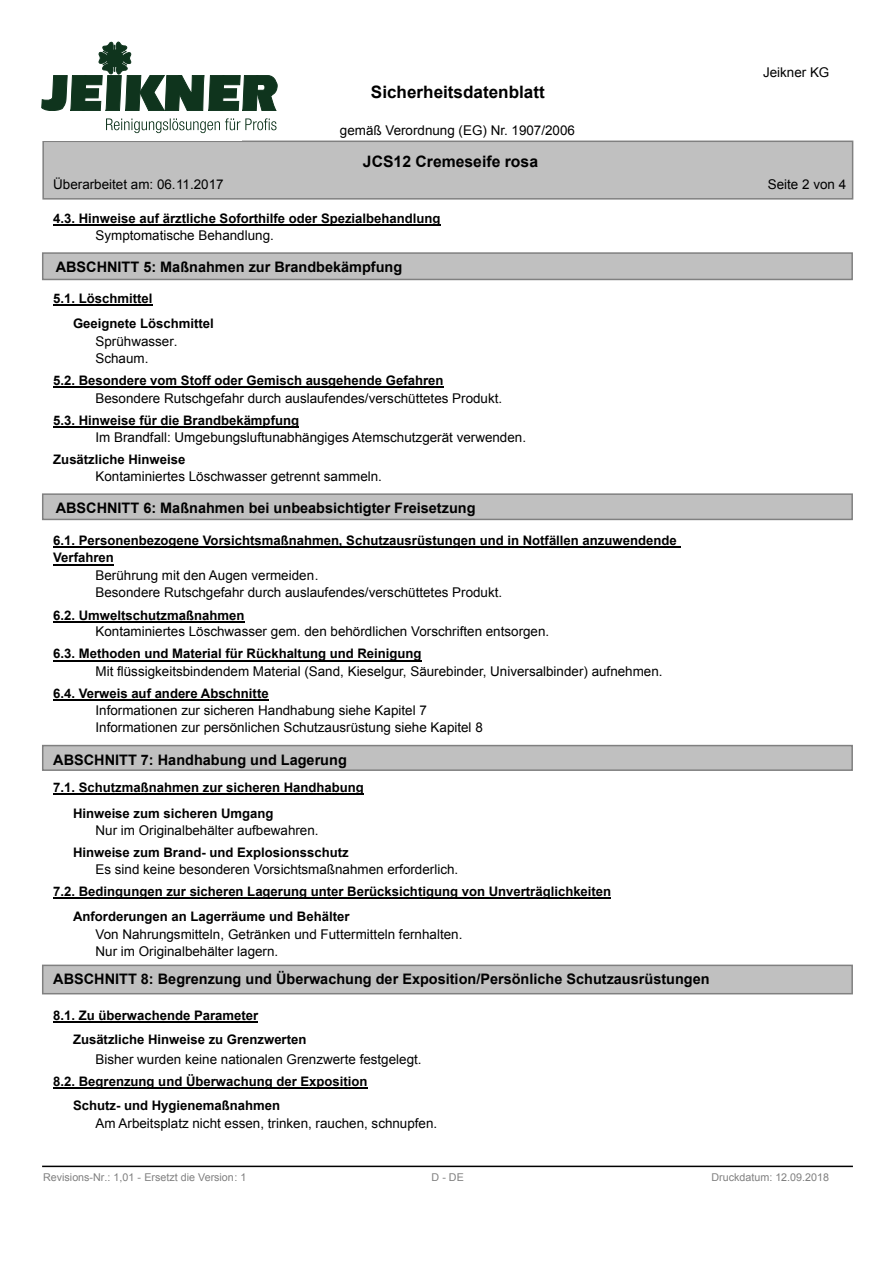
<style>
.page{position:relative;width:893px;height:1263px;background:#fff}
.page>*{position:absolute;margin:0;border:0;box-sizing:border-box;transform-origin:0 0}
.t1{font:700 17.1px "Arial";color:#000}
.t2{font:700 15.75px "Arial";color:#000}
.t3{font:700 14.4px "Arial";color:#000}
.t4{font:13.35px/17.2px "Arial";color:#000}
.t5{font:700 13.2px/17.5px "Arial";color:#000}
.t6{font:10.8px "Arial";color:#808080}
</style>
<div class="page">
<div style="left:43px;top:141px;width:810px;height:58px;background:#c0c0c0"></div>
<div style="left:42px;top:141px;width:811px;height:59px;border:2px solid #808080"></div>
<div style="left:43px;top:253px;width:809px;height:26px;background:#c0c0c0"></div>
<div style="left:42px;top:252px;width:811px;height:28px;border:2px solid #808080"></div>
<div style="left:43px;top:494px;width:809px;height:25px;background:#c0c0c0"></div>
<div style="left:42px;top:493px;width:811px;height:27px;border:2px solid #808080"></div>
<div style="left:43px;top:745px;width:809px;height:25px;background:#c0c0c0"></div>
<div style="left:42px;top:745px;width:811px;height:26px;border:2px solid #808080"></div>
<div style="left:43px;top:965px;width:809px;height:29px;background:#c0c0c0"></div>
<div style="left:42px;top:964px;width:811px;height:30px;border:2px solid #808080"></div>
<hr style="left:43px;top:1165px;width:809px;height:2px;background:#000">
<hr style="left:53px;top:224px;width:388px;height:2px;background:#000">
<hr style="left:53px;top:305px;width:100px;height:1px;background:#000">
<hr style="left:53px;top:386px;width:390px;height:2px;background:#000">
<hr style="left:53px;top:426px;width:246px;height:1px;background:#000">
<hr style="left:53px;top:546px;width:26px;height:2px;background:#000">
<hr style="left:79px;top:546px;width:260px;height:2px;background:#000">
<hr style="left:339px;top:546px;width:341px;height:2px;background:#000">
<hr style="left:53px;top:564px;width:61px;height:1px;background:#000">
<hr style="left:53px;top:621px;width:191px;height:1px;background:#000">
<hr style="left:53px;top:660px;width:369px;height:1px;background:#000">
<hr style="left:53px;top:699px;width:216px;height:1px;background:#000">
<hr style="left:53px;top:794px;width:311px;height:1px;background:#000">
<hr style="left:53px;top:898px;width:558px;height:1px;background:#000">
<hr style="left:53px;top:1021px;width:205px;height:1px;background:#000">
<hr style="left:53px;top:1087px;width:315px;height:2px;background:#000">
<svg style="left:41px;top:42px;width:236px;height:69px"></svg>
<svg style="left:106px;top:118px;width:171px;height:15px"></svg>
<p class="t1" style="left:371px;top:80px;width:175px">Sicherheitsdatenblatt</p>
<p class="t4" style="left:340px;top:122px;width:237px">gemäß Verordnung (EG) Nr. 1907/2006</p>
<p class="t2" style="left:363px;top:151px;width:177px">JCS12 Cremeseife rosa</p>
<p class="t4" style="left:763px;top:64px;width:68px">Jeikner KG</p>
<p class="t4" style="left:53px;top:176px;width:172px">Überarbeitet am: 06.11.2017</p>
<p class="t4" style="left:768px;top:176px;width:80px">Seite 2 von 4</p>
<p class="t5" style="left:53px;top:210px;width:389px">4.3. Hinweise auf ärztliche Soforthilfe oder Spezialbehandlung</p>
<p class="t4" style="left:96px;top:227px;width:180px">Symptomatische Behandlung.</p>
<p class="t3" style="left:56px;top:257px;width:348px">ABSCHNITT 5: Maßnahmen zur Brandbekämpfung</p>
<p class="t5" style="left:53px;top:290px;width:101px">5.1. Löschmittel</p>
<p class="t4" style="left:96px;top:332px;width:84px">Sprühwasser.<br>Schaum.</p>
<p class="t5" style="left:73px;top:315px;width:142px">Geeignete Löschmittel</p>
<p class="t5" style="left:53px;top:372px;width:392px">5.2. Besondere vom Stoff oder Gemisch ausgehende Gefahren</p>
<p class="t4" style="left:96px;top:389px;width:408px">Besondere Rutschgefahr durch auslaufendes/verschüttetes Produkt.</p>
<p class="t4" style="left:96px;top:429px;width:432px">Im Brandfall: Umgebungsluftunabhängiges Atemschutzgerät verwenden.</p>
<p class="t5" style="left:53px;top:411px;width:247px">5.3. Hinweise für die Brandbekämpfung</p>
<p class="t5" style="left:53px;top:451px;width:134px">Zusätzliche Hinweise</p>
<p class="t3" style="left:56px;top:498px;width:421px">ABSCHNITT 6: Maßnahmen bei unbeabsichtigter Freisetzung</p>
<p class="t5" style="left:53px;top:532px;width:625px">6.1. Personenbezogene Vorsichtsmaßnahmen, Schutzausrüstungen und in Notfällen anzuwendende<br>Verfahren</p>
<p class="t4" style="left:96px;top:566px;width:408px">Berührung mit den Augen vermeiden.<br>Besondere Rutschgefahr durch auslaufendes/verschüttetes Produkt.</p>
<p class="t4" style="left:96px;top:623px;width:455px">Kontaminiertes Löschwasser gem. den behördlichen Vorschriften entsorgen.</p>
<p class="t4" style="left:96px;top:468px;width:288px">Kontaminiertes Löschwasser getrennt sammeln.</p>
<p class="t5" style="left:53px;top:607px;width:193px">6.2. Umweltschutzmaßnahmen</p>
<p class="t5" style="left:53px;top:645px;width:370px">6.3. Methoden und Material für Rückhaltung und Reinigung</p>
<p class="t4" style="left:96px;top:662px;width:569px">Mit flüssigkeitsbindendem Material (Sand, Kieselgur, Säurebinder, Universalbinder) aufnehmen.</p>
<p class="t5" style="left:53px;top:685px;width:217px">6.4. Verweis auf andere Abschnitte</p>
<p class="t4" style="left:96px;top:702px;width:389px">Informationen zur sicheren Handhabung siehe Kapitel 7<br>Informationen zur persönlichen Schutzausrüstung siehe Kapitel 8</p>
<p class="t3" style="left:53px;top:750px;width:295px">ABSCHNITT 7: Handhabung und Lagerung</p>
<p class="t5" style="left:53px;top:779px;width:312px">7.1. Schutzmaßnahmen zur sicheren Handhabung</p>
<p class="t4" style="left:96px;top:821px;width:225px">Nur im Originalbehälter aufbewahren.</p>
<p class="t5" style="left:73px;top:805px;width:202px">Hinweise zum sicheren Umgang</p>
<p class="t5" style="left:73px;top:844px;width:277px">Hinweise zum Brand- und Explosionsschutz</p>
<p class="t5" style="left:53px;top:883px;width:559px">7.2. Bedingungen zur sicheren Lagerung unter Berücksichtigung von Unverträglichkeiten</p>
<p class="t4" style="left:96px;top:925px;width:368px">Von Nahrungsmitteln, Getränken und Futtermitteln fernhalten.<br>Nur im Originalbehälter lagern.</p>
<p class="t4" style="left:96px;top:861px;width:364px">Es sind keine besonderen Vorsichtsmaßnahmen erforderlich.</p>
<p class="t5" style="left:73px;top:907px;width:278px">Anforderungen an Lagerräume und Behälter</p>
<p class="t3" style="left:53px;top:969px;width:658px">ABSCHNITT 8: Begrenzung und Überwachung der Exposition/Persönliche Schutzausrüstungen</p>
<p class="t5" style="left:53px;top:1006px;width:206px">8.1. Zu überwachende Parameter</p>
<p class="t4" style="left:96px;top:1051px;width:328px">Bisher wurden keine nationalen Grenzwerte festgelegt.</p>
<p class="t5" style="left:73px;top:1031px;width:235px">Zusätzliche Hinweise zu Grenzwerten</p>
<p class="t5" style="left:53px;top:1073px;width:316px">8.2. Begrenzung und Überwachung der Exposition</p>
<p class="t4" style="left:96px;top:1115px;width:343px">Am Arbeitsplatz nicht essen, trinken, rauchen, schnupfen.</p>
<p class="t5" style="left:73px;top:1097px;width:209px">Schutz- und Hygienemaßnahmen</p>
<p class="t6" style="left:43px;top:1170px;width:205px">Revisions-Nr.: 1,01 - Ersetzt die Version: 1</p>
<p class="t6" style="left:432px;top:1170px;width:34px">D - DE</p>
<p class="t6" style="left:712px;top:1170px;width:119px">Druckdatum: 12.09.2018</p>
</div>
